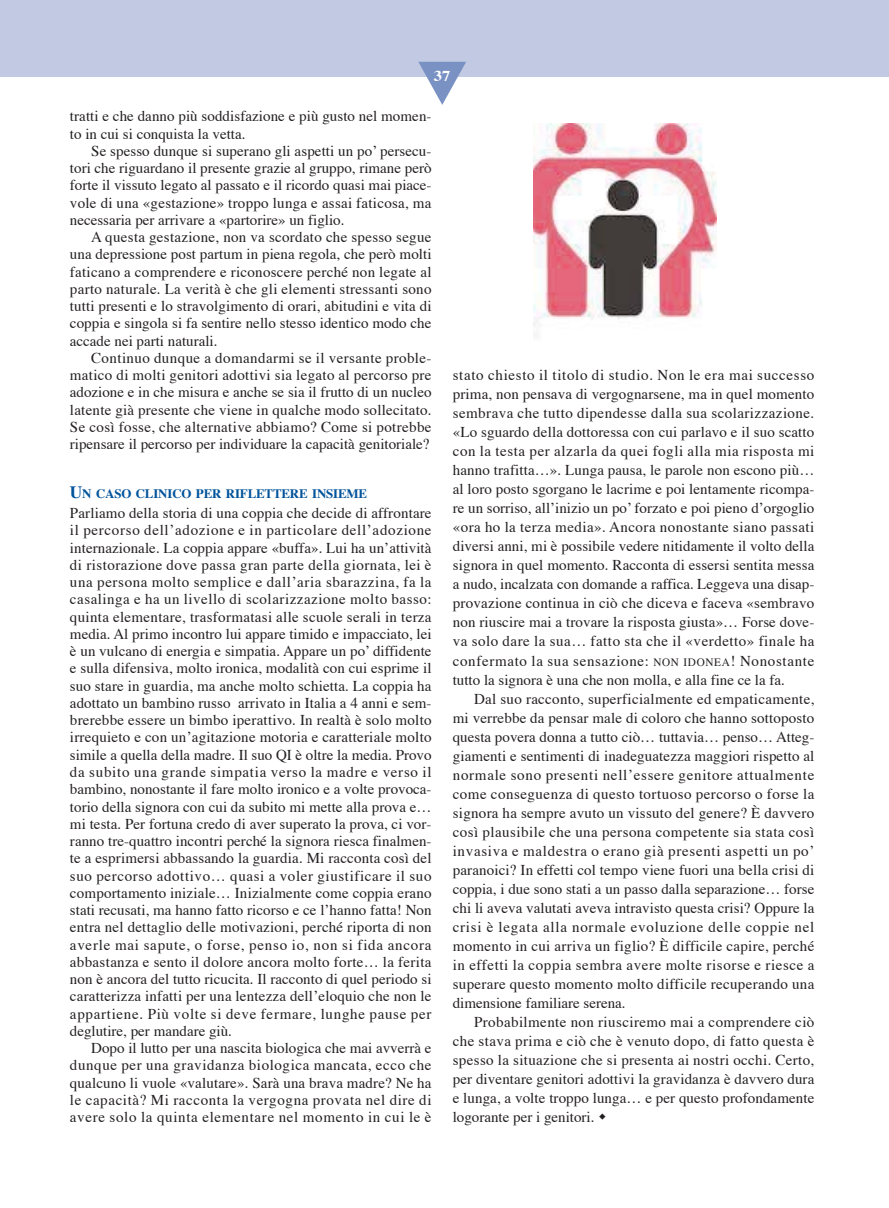
<style>
.page{position:relative;width:889px;height:1208px;background:#fff}
.page>*{position:absolute;margin:0;border:0;box-sizing:border-box;transform-origin:0 0}
.t1{font:15px/17.2px "Times";color:#231f20;text-align:justify}
.t2{font:700 15px "Times";color:#fff;scale:1.1 1}
.t3{font:700 12.9px "Times";letter-spacing:-.015em;color:#00539b}
.s1{font-size:17.25px}
.s2{font-size:11.25px}
</style>
<div class="page">
<div style="left:0;top:0;width:888px;height:77px;background:#c1c9e3"></div>
<svg style="left:418px;top:62px;width:48px;height:43px"></svg>
<img style="left:533px;top:124px;width:183px;height:202px">
<p class="t2" style="left:434px;top:70px;width:16px">37</p>
<p class="t1" style="left:70px;top:109px;width:363px">tratti e che danno più soddisfazione e più gusto nel momen&shy;to in cui si conquista la vetta.</p>
<p class="t1" style="left:70px;top:143px;width:363px;text-indent:21px">Se spesso dunque si superano gli aspetti un po’ persecu&shy;tori che riguardano il presente grazie al gruppo, rimane però forte il vissuto legato al passato e il ricordo quasi mai piace&shy;vole di una «gestazione» troppo lunga e assai faticosa, ma necessaria per arrivare a «partorire» un figlio.</p>
<p class="t1" style="left:70px;top:230px;width:363px;text-indent:21px">A questa gestazione, non va scordato che spesso segue una depressione post partum in piena regola, che però molti faticano a comprendere e riconoscere perché non legate al parto naturale. La verità è che gli elementi stressanti sono tutti presenti e lo stravolgimento di orari, abitudini e vita di coppia e singola si fa sentire nello stesso identico modo che accade nei parti naturali.</p>
<p class="t1" style="left:70px;top:350px;width:363px;text-indent:21px">Continuo dunque a domandarmi se il versante proble&shy;matico di molti genitori adottivi sia legato al percorso pre adozione e in che misura e anche se sia il frutto di un nucleo latente già presente che viene in qualche modo sollecitato.<br>Se così fosse, che alternative abbiamo? Come si potrebbe ripensare il percorso per individuare la capacità genitoriale?</p>
<p class="t3" style="left:70px;top:488px;width:299px"><span class="s1">U</span>N CASO CLINICO PER RIFLETTERE INSIEME</p>
<p class="t1" style="left:70px;top:506px;width:363px">Parliamo della storia di una coppia che decide di affrontare il percorso dell’adozione e in particolare dell’adozione internazionale. La coppia appare «buffa». Lui ha un’attività di ristorazione dove passa gran parte della giornata, lei è una persona molto semplice e dall’aria sbarazzina, fa la casalinga e ha un livello di scolarizzazione molto basso: quinta elementare, trasformatasi alle scuole serali in terza media. Al primo incontro lui appare timido e impacciato, lei è un vulcano di energia e simpatia. Appare un po’ diffidente e sulla difensiva, molto ironica, modalità con cui esprime il suo stare in guardia, ma anche molto schietta. La coppia ha adottato un bambino russo arrivato in Italia a 4 anni e sem&shy;brerebbe essere un bimbo iperattivo. In realtà è solo molto irrequieto e con un’agitazione motoria e caratteriale molto simile a quella della madre. Il suo QI è oltre la media. Provo da subito una grande simpatia verso la madre e verso il bambino, nonostante il fare molto ironico e a volte provoca&shy;torio della signora con cui da subito mi mette alla prova e… mi testa. Per fortuna credo di aver superato la prova, ci vor&shy;ranno tre-quattro incontri perché la signora riesca finalmen&shy;te a esprimersi abbassando la guardia. Mi racconta così del suo percorso adottivo… quasi a voler giustificare il suo comportamento iniziale… Inizialmente come coppia erano stati recusati, ma hanno fatto ricorso e ce l’hanno fatta! Non entra nel dettaglio delle motivazioni, perché riporta di non averle mai sapute, o forse, penso io, non si fida ancora abbastanza e sento il dolore ancora molto forte… la ferita non è ancora del tutto ricucita. Il racconto di quel periodo si caratterizza infatti per una lentezza dell’eloquio che non le appartiene. Più volte si deve fermare, lunghe pause per deglutire, per mandare giù.</p>
<p class="t1" style="left:70px;top:1040px;width:363px;text-indent:21px">Dopo il lutto per una nascita biologica che mai avverrà e dunque per una gravidanza biologica mancata, ecco che qualcuno li vuole «valutare». Sarà una brava madre? Ne ha le capacità? Mi racconta la vergogna provata nel dire di avere solo la quinta elementare nel momento in cui le è</p>
<p class="t1" style="left:453px;top:367px;width:363px;line-height:19px">stato chiesto il titolo di studio. Non le era mai successo prima, non pensava di vergognarsene, ma in quel momento sembrava che tutto dipendesse dalla sua scolarizzazione. «Lo sguardo della dottoressa con cui parlavo e il suo scatto con la testa per alzarla da quei fogli alla mia risposta mi hanno trafitta…». Lunga pausa, le parole non escono più… al loro posto sgorgano le lacrime e poi lentamente ricompa&shy;re un sorriso, all’inizio un po’ forzato e poi pieno d’orgoglio «ora ho la terza media». Ancora nonostante siano passati diversi anni, mi è possibile vedere nitidamente il volto della signora in quel momento. Racconta di essersi sentita messa a nudo, incalzata con domande a raffica. Leggeva una disap&shy;provazione continua in ciò che diceva e faceva «sembravo non riuscire mai a trovare la risposta giusta»… Forse dove&shy;va solo dare la sua… fatto sta che il «verdetto» finale ha confermato la sua sensazione: <span class="s2">NON IDONEA</span>! Nonostante tutto la signora è una che non molla, e alla fine ce la fa.</p>
<p class="t1" style="left:453px;top:690px;width:363px;line-height:19px;text-indent:21px">Dal suo racconto, superficialmente ed empaticamente, mi verrebbe da pensar male di coloro che hanno sottoposto questa povera donna a tutto ciò… tuttavia… penso… Atteg&shy;giamenti e sentimenti di inadeguatezza maggiori rispetto al normale sono presenti nell’essere genitore attualmente come conseguenza di questo tortuoso percorso o forse la signora ha sempre avuto un vissuto del genere? È davvero così plausibile che una persona competente sia stata così invasiva e maldestra o erano già presenti aspetti un po’ paranoici? In effetti col tempo viene fuori una bella crisi di coppia, i due sono stati a un passo dalla separazione… forse chi li aveva valutati aveva intravisto questa crisi? Oppure la crisi è legata alla normale evoluzione delle coppie nel momento in cui arriva un figlio? È difficile capire, perché in effetti la coppia sembra avere molte risorse e riesce a superare questo momento molto difficile recuperando una dimensione familiare serena.</p>
<p class="t1" style="left:453px;top:1013px;width:363px;line-height:19px;text-indent:21px">Probabilmente non riusciremo mai a comprendere ciò che stava prima e ciò che è venuto dopo, di fatto questa è spesso la situazione che si presenta ai nostri occhi. Certo, per diventare genitori adottivi la gravidanza è davvero dura e lunga, a volte troppo lunga… e per questo profondamente logorante per i genitori.</p>
</div>
